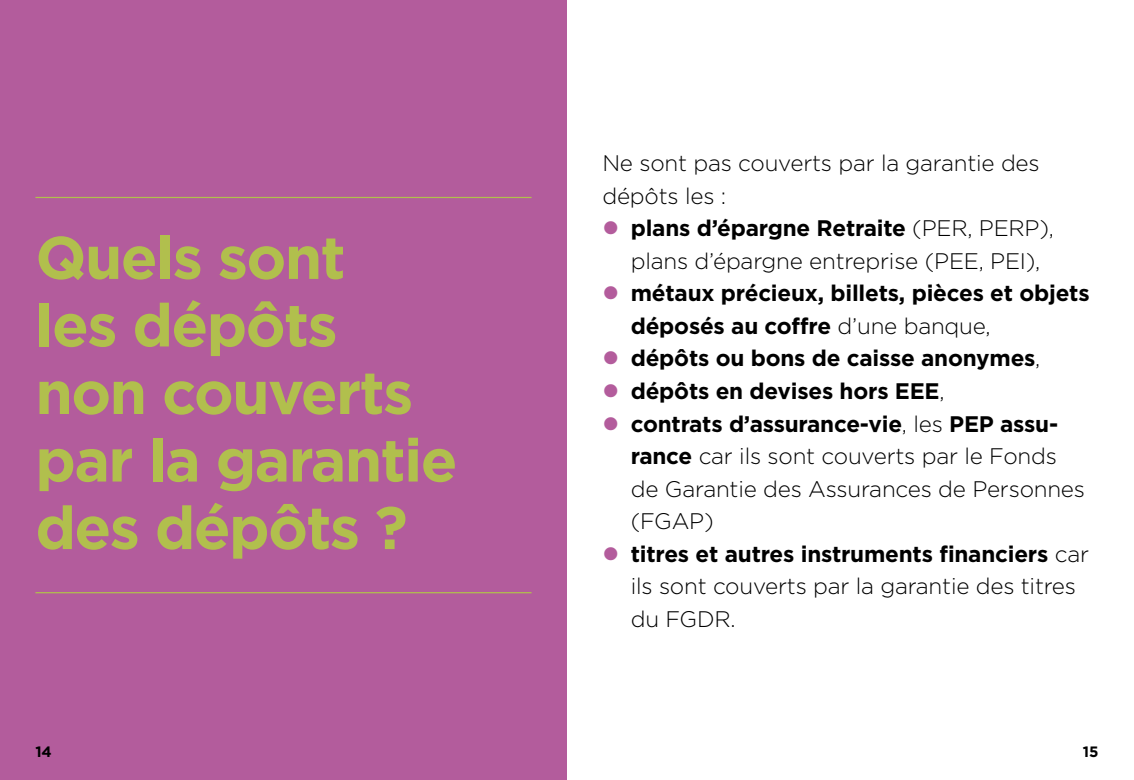
<style>
.page{position:relative;width:1134px;height:780px;background:#fff}
.page>*{position:absolute;margin:0;border:0;box-sizing:border-box;transform-origin:0 0}
.H1_-_chapitres{font:700 60px/67.5px "Gotham";letter-spacing:-.025em;color:#b1bf4d}
.Textes_puces{font:300 22.5px/32.5px "Gotham";letter-spacing:-.01em;color:#000}
.t1{font:700 22.5px/32.5px "Gotham";letter-spacing:-.01em;color:#000}
.t2{font:700 15px "Gotham";color:#000}
.s1{font-weight:700}
.s2{font-weight:300}
</style>
<div class="page">
<div style="left:0;top:0;width:567px;height:780px;background:#b35c9c"></div>
<hr style="left:35px;top:592px;width:496px;height:1px;background:#b1bf4d">
<hr style="left:35px;top:197px;width:496px;height:1px;background:#b1bf4d">
<h1 class="H1_-_chapitres" style="left:35px;top:223px;width:424px">Quels sont<br>les dépôts non couverts par la garantie des dépôts ?</h1>
<p class="Textes_puces" style="left:602px;top:146px;width:439px">Ne sont pas couverts par la garantie des dépôts les :</p>
<p class="Textes_puces" style="left:631px;top:211px;width:425px"><span class="s1">plans d’épargne Retraite</span> (PER, PERP), plans d’épargne entreprise (PEE, PEI),</p>
<p class="t1" style="left:631px;top:277px;width:460px">métaux précieux, billets, pièces et objets déposés au coffre <span class="s2">d’une banque,</span></p>
<p class="t1" style="left:631px;top:342px;width:411px">dépôts ou bons de caisse anonymes<span class="s2">,</span></p>
<p class="t1" style="left:631px;top:374px;width:315px">dépôts en devises hors EEE<span class="s2">,</span></p>
<p class="Textes_puces" style="left:631px;top:406px;width:456px"><span class="s1">contrats d’assurance-vie</span>, les <span class="s1">PEP assu&shy;rance</span> car ils sont couverts par le Fonds de Garantie des Assurances de Personnes (FGAP)</p>
<p class="Textes_puces" style="left:631px;top:536px;width:460px"><span class="s1">titres et autres instruments financiers</span> car ils sont couverts par la garantie des titres du FGDR.</p>
<p class="t2" style="left:35px;top:741px;width:18px">14</p>
<p class="t2" style="left:1083px;top:741px;width:17px">15</p>
</div>
